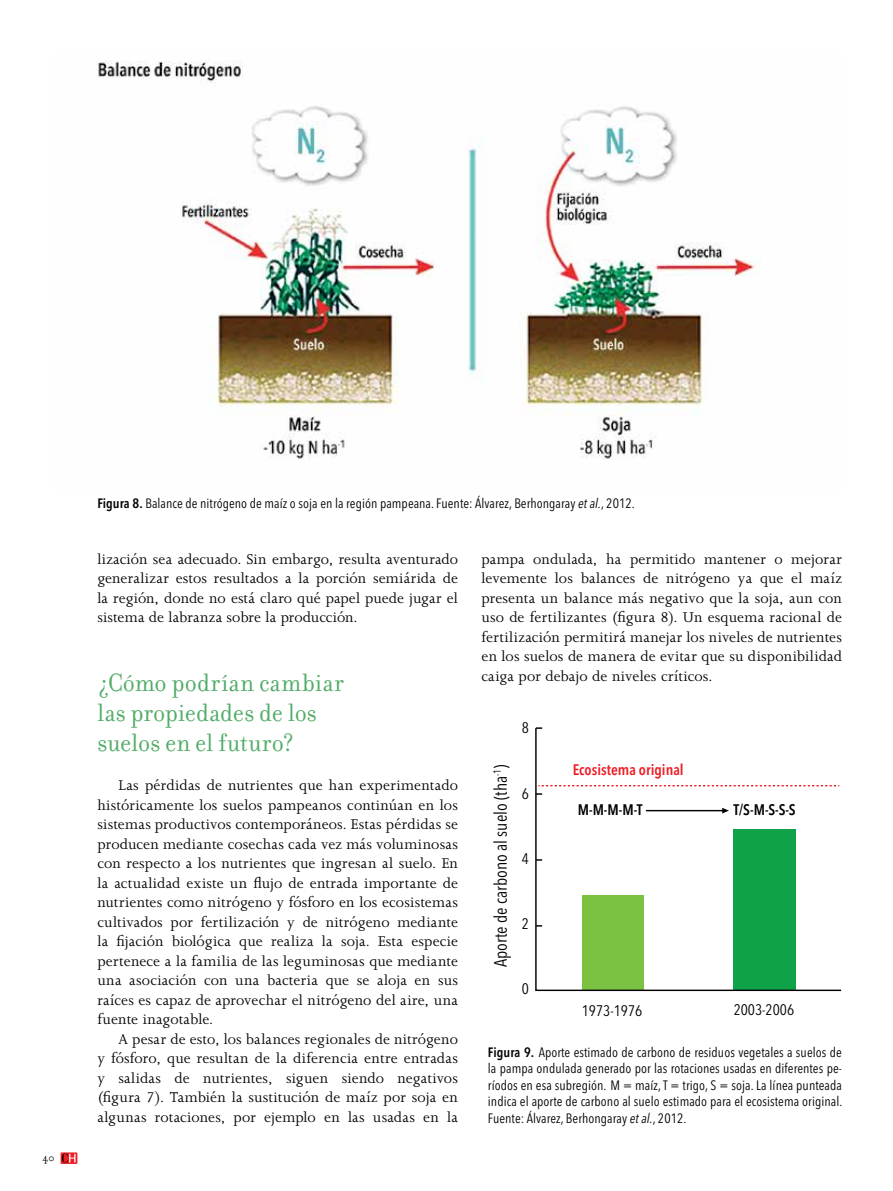
<style>
.page{position:relative;width:893px;height:1191px;background:#fff}
.page>*{position:absolute;margin:0;border:0;box-sizing:border-box;transform-origin:0 0}
.t1{font:27px/30px "Filosofia";letter-spacing:.005em;color:#52ac68;scale:.95 1}
.t2{font:condensed 17.55px "Avenir Next LT Pro";color:#000}
.t3{font:16.2px/19.5px "Joanna MT Std";letter-spacing:.005em;color:#000;text-align:justify}
.t4{font:condensed 15.15px "Avenir Next LT Pro";color:#000}
.t5{font:600 condensed 15.15px "Avenir Next LT Pro";color:#000}
.t6{font:600 condensed 15.15px "Avenir Next LT Pro";color:#ed1d24}
.t7{font:condensed 13.5px/16.5px "Avenir Next LT Pro";letter-spacing:.005em;color:#000;text-align:justify}
.t8{font:11.25px "Filosofia";color:#000}
.s1{font-weight:600}
.s2{font-style:italic}
</style>
<div class="page">
<svg style="left:61px;top:1152px;width:16px;height:12px"></svg>
<svg style="left:62px;top:1153px;width:14px;height:9px"></svg>
<img style="left:96px;top:61px;width:664px;height:398px">
<svg style="left:535px;top:727px;width:307px;height:264px"></svg>
<p class="t8" style="left:43px;top:1151px;width:13px">40</p>
<p class="t7" style="left:97px;top:494px;width:539px"><span class="s1">Figura 8.</span> Balance de nitrógeno de maíz o soja en la región pampeana. Fuente: Álvarez, Berhongaray <span class="s2">et al.</span>, 2012.</p>
<p class="t3" style="left:97px;top:549px;width:362px">lización sea adecuado. Sin embargo, resulta aventurado generalizar estos resultados a la porción semiárida de la región, donde no está claro qué papel puede jugar el sistema de labranza sobre la producción.</p>
<h1 class="t1" style="left:97px;top:668px;width:261px">¿Cómo podrían cambiar las propiedades de los suelos en el futuro?</h1>
<p class="t3" style="left:97px;top:775px;width:362px;text-indent:21px">Las pérdidas de nutrientes que han experimentado históricamente los suelos pampeanos continúan en los sistemas productivos contemporáneos. Estas pérdidas se producen mediante cosechas cada vez más voluminosas con respecto a los nutrientes que ingresan al suelo. En la actualidad existe un flujo de entrada importante de nutrientes como nitrógeno y fósforo en los ecosistemas cultivados por fertilización y de nitrógeno mediante la fijación biológica que realiza la soja. Esta especie pertenece a la familia de las leguminosas que mediante una asociación con una bacteria que se aloja en sus raíces es capaz de aprovechar el nitrógeno del aire, una fuente inagotable.</p>
<p class="t3" style="left:97px;top:1029px;width:362px;text-indent:21px">A pesar de esto, los balances regionales de nitrógeno y fósforo, que resultan de la diferencia entre entradas y salidas de nutrientes, siguen siendo negativos (figura 7). También la sustitución de maíz por soja en algunas rotaciones, por ejemplo en las usadas en la</p>
<p class="t3" style="left:481px;top:549px;width:362px">pampa ondulada, ha permitido mantener o mejorar levemente los balances de nitrógeno ya que el maíz presenta un balance más negativo que la soja, aun con uso de fertilizantes (figura 8). Un esquema racional de fertilización permitirá manejar los niveles de nutrientes en los suelos de manera de evitar que su disponibilidad caiga por debajo de niveles críticos.</p>
<p class="t4" style="left:522px;top:719px;width:9px">8</p>
<p class="t2" style="left:490px;top:967px;width:204px;rotate:-90deg">Aporte de carbono al suelo (tha<sup>-1</sup>)</p>
<p class="t4" style="left:522px;top:784px;width:9px">6</p>
<p class="t4" style="left:522px;top:850px;width:9px">4</p>
<p class="t4" style="left:522px;top:914px;width:9px">2</p>
<p class="t4" style="left:522px;top:979px;width:9px">0</p>
<p class="t6" style="left:573px;top:760px;width:113px">Ecosistema original</p>
<p class="t5" style="left:578px;top:800px;width:66px">M-M-M-M-T</p>
<p class="t5" style="left:733px;top:800px;width:64px">T/S-M-S-S-S</p>
<p class="t4" style="left:582px;top:1001px;width:62px">1973-1976</p>
<p class="t4" style="left:734px;top:1001px;width:62px">2003-2006</p>
<p class="t7" style="left:488px;top:1043px;width:356px"><span class="s1">Figura 9.</span> Aporte estimado de carbono de residuos vegetales a suelos de la pampa ondulada generado por las rotaciones usadas en diferentes pe&shy;ríodos en esa subregión. M = maíz, T = trigo, S = soja. La línea punteada indica el aporte de carbono al suelo estimado para el ecosistema original.<br>Fuente: Álvarez, Berhongaray <span class="s2">et al.</span>, 2012.</p>
</div>
